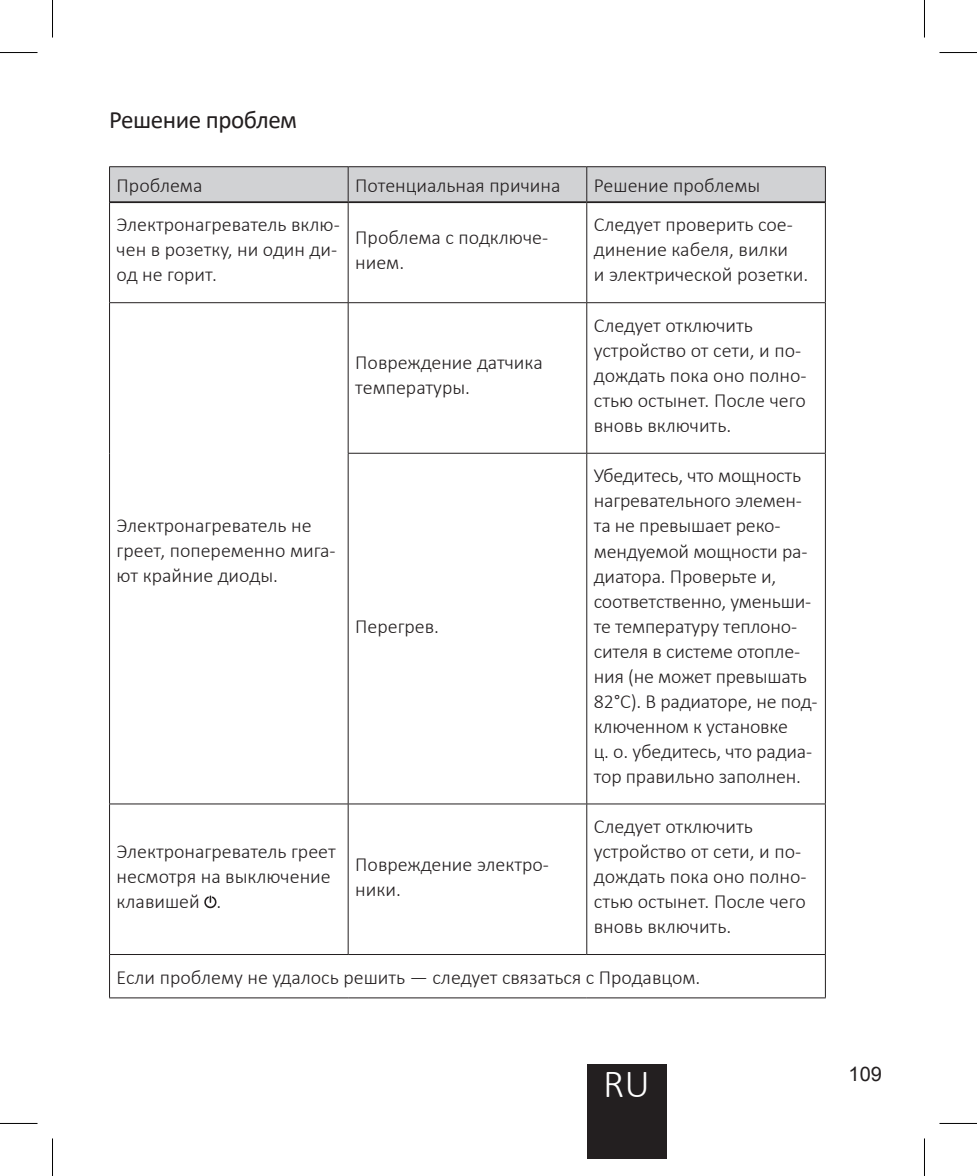
<style>
.page{position:relative;width:977px;height:1176px;background:#fff}
.page>*{position:absolute;margin:0;border:0;box-sizing:border-box;transform-origin:0 0}
.t1{font:300 40px "Calibri";color:#fff}
.Podrozdział{font:25px "Calibri";letter-spacing:-.02em;color:#231f20}
.Tabela_-_do_lewej{font:300 20px/25px "Calibri";color:#231f20}
.t2{font:20px "Arial";color:#231f20}
</style>
<div class="page">
<div style="left:587px;top:1063px;width:79px;height:95px;background:#231f20"></div>
<div style="left:110px;top:167px;width:715px;height:34px;background:#d1d2d4"></div>
<hr style="left:109px;top:166px;width:239px;height:1px;background:#231f20">
<hr style="left:109px;top:167px;width:1px;height:35px;background:#231f20">
<hr style="left:348px;top:166px;width:239px;height:1px;background:#231f20">
<hr style="left:348px;top:167px;width:1px;height:34px;background:#231f20">
<hr style="left:587px;top:166px;width:238px;height:1px;background:#231f20">
<hr style="left:586px;top:167px;width:1px;height:34px;background:#231f20">
<hr style="left:825px;top:167px;width:1px;height:35px;background:#231f20">
<hr style="left:109px;top:202px;width:1px;height:100px;background:#231f20">
<hr style="left:348px;top:203px;width:1px;height:99px;background:#231f20">
<hr style="left:586px;top:203px;width:1px;height:99px;background:#231f20">
<hr style="left:825px;top:202px;width:1px;height:100px;background:#231f20">
<hr style="left:109px;top:302px;width:239px;height:1px;background:#231f20">
<hr style="left:109px;top:303px;width:1px;height:150px;background:#231f20">
<hr style="left:348px;top:302px;width:239px;height:1px;background:#231f20">
<hr style="left:348px;top:303px;width:1px;height:150px;background:#231f20">
<hr style="left:587px;top:302px;width:238px;height:1px;background:#231f20">
<hr style="left:586px;top:303px;width:1px;height:150px;background:#231f20">
<hr style="left:825px;top:303px;width:1px;height:150px;background:#231f20">
<hr style="left:109px;top:453px;width:1px;height:350px;background:#231f20">
<hr style="left:348px;top:452px;width:239px;height:1px;background:#231f20">
<hr style="left:348px;top:453px;width:1px;height:350px;background:#231f20">
<hr style="left:587px;top:452px;width:238px;height:1px;background:#231f20">
<hr style="left:586px;top:453px;width:1px;height:350px;background:#231f20">
<hr style="left:825px;top:453px;width:1px;height:350px;background:#231f20">
<hr style="left:109px;top:803px;width:239px;height:1px;background:#231f20">
<hr style="left:109px;top:804px;width:1px;height:149px;background:#231f20">
<hr style="left:348px;top:803px;width:239px;height:1px;background:#231f20">
<hr style="left:348px;top:804px;width:1px;height:149px;background:#231f20">
<hr style="left:587px;top:803px;width:238px;height:1px;background:#231f20">
<hr style="left:586px;top:804px;width:1px;height:149px;background:#231f20">
<hr style="left:825px;top:804px;width:1px;height:149px;background:#231f20">
<hr style="left:109px;top:953px;width:239px;height:1px;background:#231f20">
<hr style="left:109px;top:954px;width:1px;height:43px;background:#231f20">
<hr style="left:348px;top:953px;width:239px;height:1px;background:#231f20">
<hr style="left:587px;top:953px;width:238px;height:1px;background:#231f20">
<hr style="left:825px;top:954px;width:1px;height:43px;background:#231f20">
<hr style="left:109px;top:997px;width:239px;height:1px;background:#231f20">
<hr style="left:348px;top:997px;width:239px;height:1px;background:#231f20">
<hr style="left:587px;top:997px;width:238px;height:1px;background:#231f20">
<hr style="left:110px;top:201px;width:238px;height:2px;background:#231f20">
<hr style="left:348px;top:201px;width:239px;height:2px;background:#231f20">
<hr style="left:587px;top:201px;width:238px;height:2px;background:#231f20">
<svg style="left:204px;top:895px;width:13px;height:13px"></svg>
<hr style="left:0;top:52px;width:38px;height:1px;background:#000">
<hr style="left:939px;top:52px;width:38px;height:1px;background:#000">
<hr style="left:0;top:1122px;width:38px;height:1px;background:#000">
<hr style="left:939px;top:1122px;width:38px;height:1px;background:#000">
<hr style="left:52px;top:0;width:1px;height:37px;background:#000">
<hr style="left:52px;top:1138px;width:1px;height:37px;background:#000">
<hr style="left:924px;top:0;width:1px;height:37px;background:#000">
<hr style="left:924px;top:1138px;width:1px;height:37px;background:#000">
<p class="Podrozdział" style="left:109px;top:102px;width:189px">Решение проблем</p>
<p class="Tabela_-_do_lewej" style="left:117px;top:172px;width:87px">Проблема</p>
<p class="Tabela_-_do_lewej" style="left:355px;top:172px;width:207px">Потенциальная причина</p>
<p class="Tabela_-_do_lewej" style="left:594px;top:172px;width:168px">Решение проблемы</p>
<p class="Tabela_-_do_lewej" style="left:117px;top:212px;width:225px">Электронагреватель вклю&shy;чен в розетку, ни один ди&shy;од не горит.</p>
<p class="Tabela_-_do_lewej" style="left:355px;top:224px;width:194px">Проблема с подключе&shy;нием.</p>
<p class="Tabela_-_do_lewej" style="left:594px;top:212px;width:216px">Следует проверить сое&shy;динение кабеля, вилки<br>и электрической розетки.</p>
<p class="Tabela_-_do_lewej" style="left:355px;top:350px;width:189px">Повреждение датчика температуры.</p>
<p class="Tabela_-_do_lewej" style="left:117px;top:513px;width:220px">Электронагреватель не греет, попеременно мига&shy;ют крайние диоды.</p>
<p class="Tabela_-_do_lewej" style="left:355px;top:613px;width:85px">Перегрев.</p>
<p class="Tabela_-_do_lewej" style="left:594px;top:312px;width:214px">Следует отключить устройство от сети, и по&shy;дождать пока оно полно&shy;стью остынет. После чего вновь включить.</p>
<p class="Tabela_-_do_lewej" style="left:594px;top:463px;width:225px">Убедитесь, что мощность нагревательного элемен&shy;та не превышает реко&shy;мендуемой мощности ра&shy;диатора. Проверьте и, соответственно, уменьши&shy;те температуру теплоно&shy;сителя в системе отопле&shy;ния (не может превышать<br>82°C). В радиаторе, не под&shy;ключенном к установке<br>ц. о. убедитесь, что радиа&shy;тор правильно заполнен.</p>
<p class="Tabela_-_do_lewej" style="left:594px;top:813px;width:214px">Следует отключить устройство от сети, и по&shy;дождать пока оно полно&shy;стью остынет. После чего вновь включить.</p>
<p class="Tabela_-_do_lewej" style="left:117px;top:964px;width:585px">Если проблему не удалось решить — следует связаться с Продавцом.</p>
<p class="Tabela_-_do_lewej" style="left:117px;top:838px;width:221px">Электронагреватель греет несмотря на выключение клавишей .</p>
<p class="Tabela_-_do_lewej" style="left:355px;top:851px;width:195px">Повреждение электро&shy;ники.</p>
<h1 class="t1" style="left:603px;top:1058px;width:48px">RU</h1>
<p class="t2" style="left:848px;top:1060px;width:35px">109</p>
</div>
